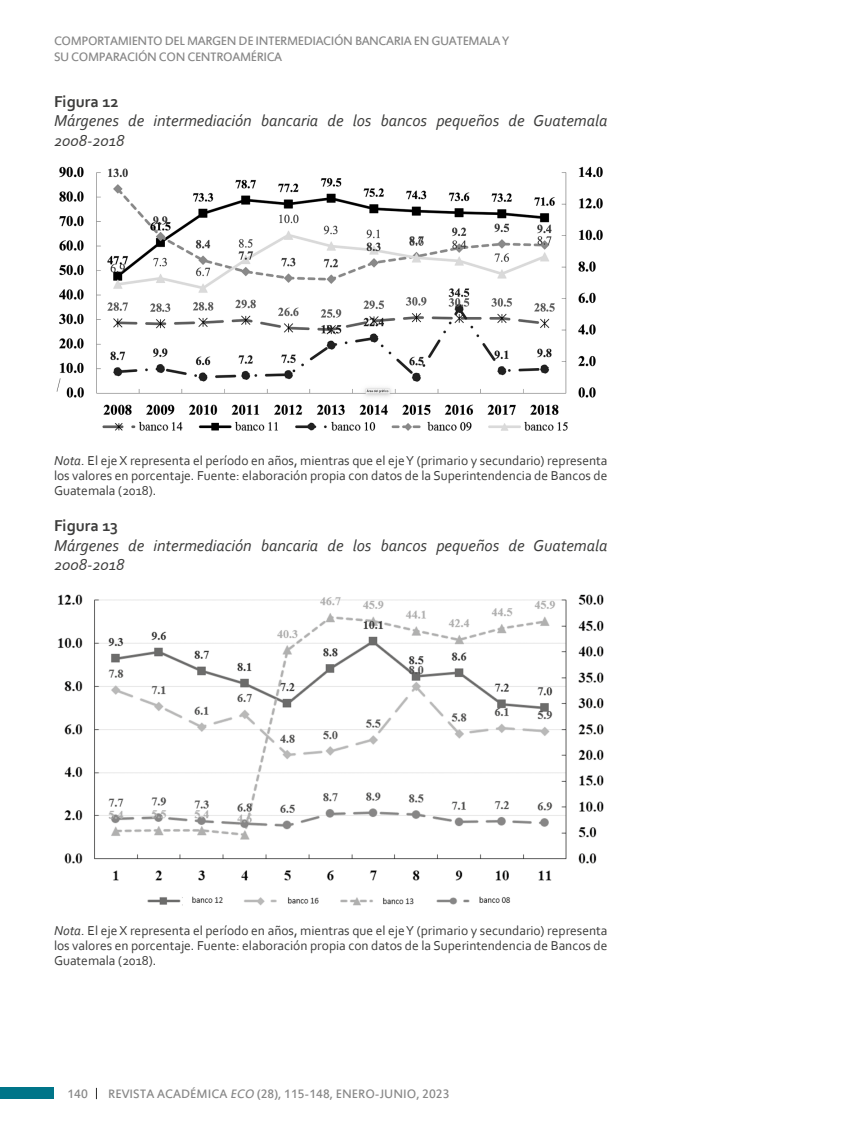
<style>
.page{position:relative;width:864px;height:1134px;background:#fff}
.page>*{position:absolute;margin:0;border:0;box-sizing:border-box;transform-origin:0 0}
.t1{font:italic 16.5px/19.5px "Corbel";color:#3c3c3b}
.t2{font:700 16.5px "Corbel";color:#3c3c3b}
.t3{font:13.5px/15px "Corbel";color:#3c3c3b;text-align:justify}
.t4{font:13.5px/16.2px "Estrangelo Edessa";letter-spacing:-.03em;color:#878787}
.t5{font:13.5px "Estrangelo Edessa";color:#878787}
.s1{font-style:italic}
</style>
<div class="page">
<div style="left:0;top:1088px;width:54px;height:11px;background:#007589"></div>
<img style="left:56px;top:166px;width:547px;height:265px">
<img style="left:58px;top:594px;width:546px;height:312px">
<p class="t4" style="left:54px;top:34px;width:457px">COMPORTAMIENTO DEL MARGEN DE INTERMEDIACIÓN BANCARIA EN GUATEMALA Y<br>SU COMPARACIÓN CON CENTROAMÉRICA</p>
<p class="t2" style="left:54px;top:91px;width:66px">Figura 12</p>
<p class="t1" style="left:54px;top:111px;width:555px">Márgenes de intermediación bancaria de los bancos pequeños de Guatemala<br>2008-2018</p>
<p class="t3" style="left:54px;top:453px;width:555px"><span class="s1">Nota.</span> El eje X representa el período en años, mientras que el eje Y (primario y secundario) representa los valores en porcentaje. Fuente: elaboración propia con datos de la Superintendencia de Bancos de Guatemala (2018).</p>
<p class="t2" style="left:54px;top:516px;width:66px">Figura 13</p>
<p class="t1" style="left:54px;top:535px;width:555px">Márgenes de intermediación bancaria de los bancos pequeños de Guatemala<br>2008-2018</p>
<p class="t3" style="left:54px;top:922px;width:555px"><span class="s1">Nota.</span> El eje X representa el período en años, mientras que el eje Y (primario y secundario) representa los valores en porcentaje. Fuente: elaboración propia con datos de la Superintendencia de Bancos de Guatemala (2018).</p>
<p class="t4" style="left:68px;top:1087px;width:22px">140</p>
<p class="t5" style="left:108px;top:1087px;width:343px">REVISTA ACADÉMICA <span class="s1">ECO</span> (28), 115-148, ENERO-JUNIO, 2023</p>
</div>
